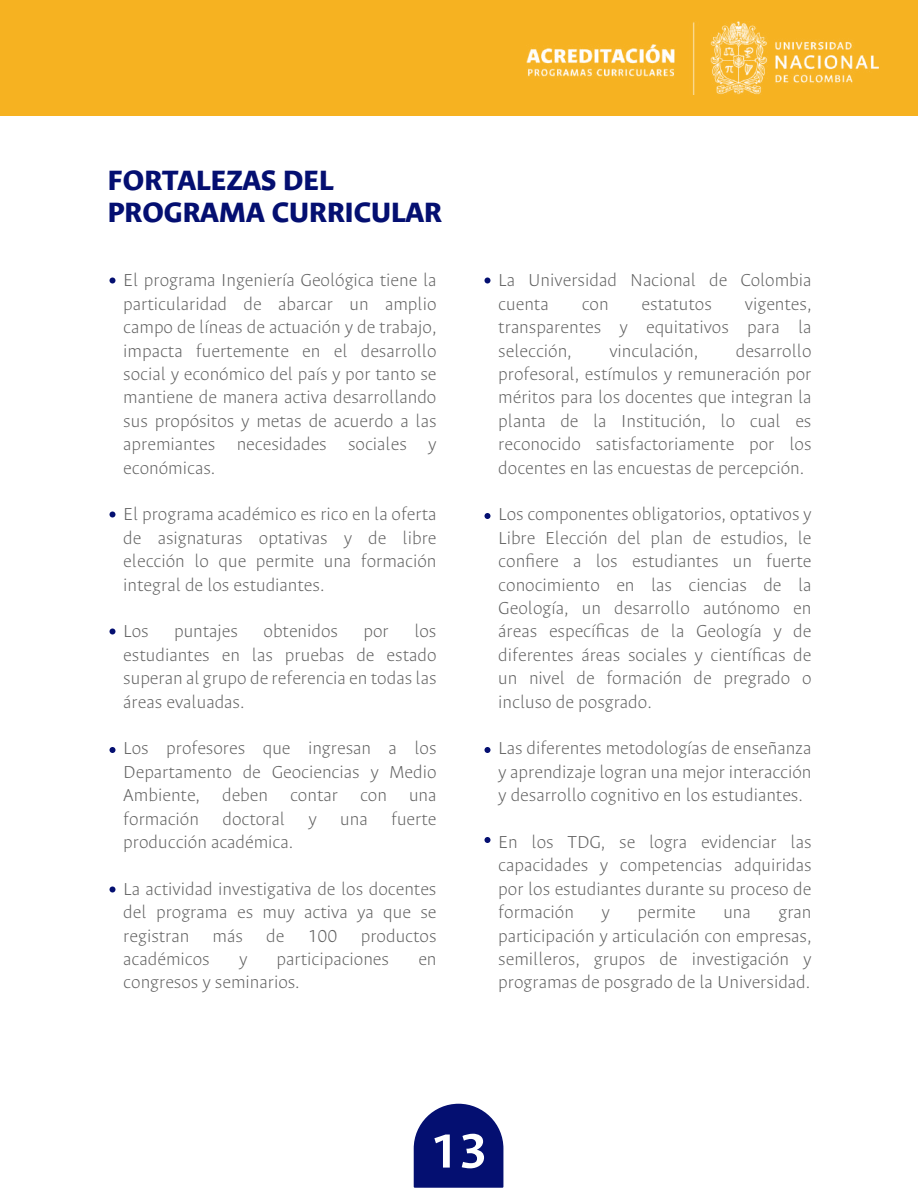
<style>
.page{position:relative;width:918px;height:1188px;background:#fff}
.page>*{position:absolute;margin:0;border:0;box-sizing:border-box;transform-origin:0 0}
.t1{font:700 54px "Ancizar Sans";color:#fff}
.t2{font:800 31.5px/31.5px "Ancizar Sans";color:#040f71}
.t3{font:100 19.5px/23.4px "Ancizar Sans";color:#606060;text-align:justify}
</style>
<div class="page">
<svg style="left:414px;top:1104px;width:89px;height:84px"></svg>
<div style="left:0;top:0;width:918px;height:116px;background:#f6b221"></div>
<img style="left:526px;top:21px;width:352px;height:73px">
<svg style="left:110px;top:278px;width:6px;height:6px"></svg>
<svg style="left:484px;top:278px;width:6px;height:6px"></svg>
<svg style="left:484px;top:747px;width:6px;height:6px"></svg>
<svg style="left:484px;top:837px;width:6px;height:6px"></svg>
<svg style="left:484px;top:513px;width:6px;height:6px"></svg>
<svg style="left:110px;top:512px;width:6px;height:6px"></svg>
<svg style="left:110px;top:628px;width:6px;height:6px"></svg>
<svg style="left:110px;top:747px;width:6px;height:6px"></svg>
<svg style="left:110px;top:886px;width:6px;height:6px"></svg>
<h2 class="t2" style="left:108px;top:165px;width:336px">FORTALEZAS DEL<br>PROGRAMA CURRICULAR</h2>
<p class="t3" style="left:123px;top:269px;width:315px">El programa Ingeniería Geológica tiene la particularidad de abarcar un amplio campo de líneas de actuación y de trabajo, impacta fuertemente en el desarrollo social y económico del país y por tanto se mantiene de manera activa desarrollando sus propósitos y metas de acuerdo a las apremiantes necesidades sociales y económicas.</p>
<p class="t3" style="left:123px;top:503px;width:315px">El programa académico es rico en la oferta de asignaturas optativas y de libre elección lo que permite una formación integral de los estudiantes.</p>
<p class="t3" style="left:123px;top:620px;width:27px">Los</p>
<p class="t3" style="left:174px;top:620px;width:65px">puntajes</p>
<p class="t3" style="left:264px;top:620px;width:76px">obtenidos</p>
<p class="t3" style="left:364px;top:620px;width:27px">por</p>
<p class="t3" style="left:123px;top:620px;width:315px;text-indent:291px">los estudiantes en las pruebas de estado superan al grupo de referencia en todas las áreas evaluadas.</p>
<p class="t3" style="left:123px;top:737px;width:315px">Los profesores que ingresan a los Departamento de Geociencias y Medio Ambiente, deben contar con una formación doctoral y una fuerte producción académica.</p>
<p class="t3" style="left:123px;top:877px;width:315px">La actividad investigativa de los docentes del programa es muy activa ya que se registran más de 100 productos académicos</p>
<p class="t3" style="left:239px;top:947px;width:10px">y</p>
<p class="t3" style="left:277px;top:947px;width:114px">participaciones</p>
<p class="t3" style="left:418px;top:947px;width:20px">en</p>
<p class="t3" style="left:123px;top:971px;width:178px">congresos y seminarios.</p>
<p class="t3" style="left:498px;top:269px;width:315px">La Universidad Nacional de Colombia cuenta</p>
<p class="t3" style="left:498px;top:292px;width:315px;text-indent:247px">vigentes, transparentes y equitativos para la selección,</p>
<p class="t3" style="left:582px;top:292px;width:28px">con</p>
<p class="t3" style="left:642px;top:292px;width:72px">estatutos</p>
<p class="t3" style="left:498px;top:339px;width:315px;text-indent:237px">desarrollo profesoral, estímulos y remuneración por méritos para los docentes que integran la planta de la Institución, lo cual es reconocido satisfactoriamente por los docentes en las encuestas de percepción.</p>
<p class="t3" style="left:498px;top:503px;width:315px">Los componentes obligatorios, optativos y Libre Elección del plan de estudios, le confiere a los estudiantes un fuerte conocimiento en las ciencias de la Geología, un desarrollo autónomo en áreas específicas de la Geología y de diferentes áreas sociales y científicas de un nivel de formación de pregrado o incluso de posgrado.</p>
<p class="t3" style="left:498px;top:737px;width:315px">Las diferentes metodologías de enseñanza y aprendizaje logran una mejor interacción y desarrollo cognitivo en los estudiantes.</p>
<p class="t3" style="left:498px;top:830px;width:315px">En los TDG, se logra evidenciar las capacidades y competencias adquiridas por los estudiantes durante su proceso de formación</p>
<p class="t3" style="left:609px;top:339px;width:90px">vinculación,</p>
<p class="t3" style="left:602px;top:901px;width:10px">y</p>
<p class="t3" style="left:637px;top:901px;width:60px">permite</p>
<p class="t3" style="left:723px;top:901px;width:29px">una</p>
<p class="t3" style="left:498px;top:901px;width:315px;text-indent:280px">gran participación y articulación con empresas, semilleros, grupos de investigación y programas de posgrado de la Universidad.</p>
<h1 class="t1" style="left:429px;top:1121px;width:60px">13</h1>
</div>
